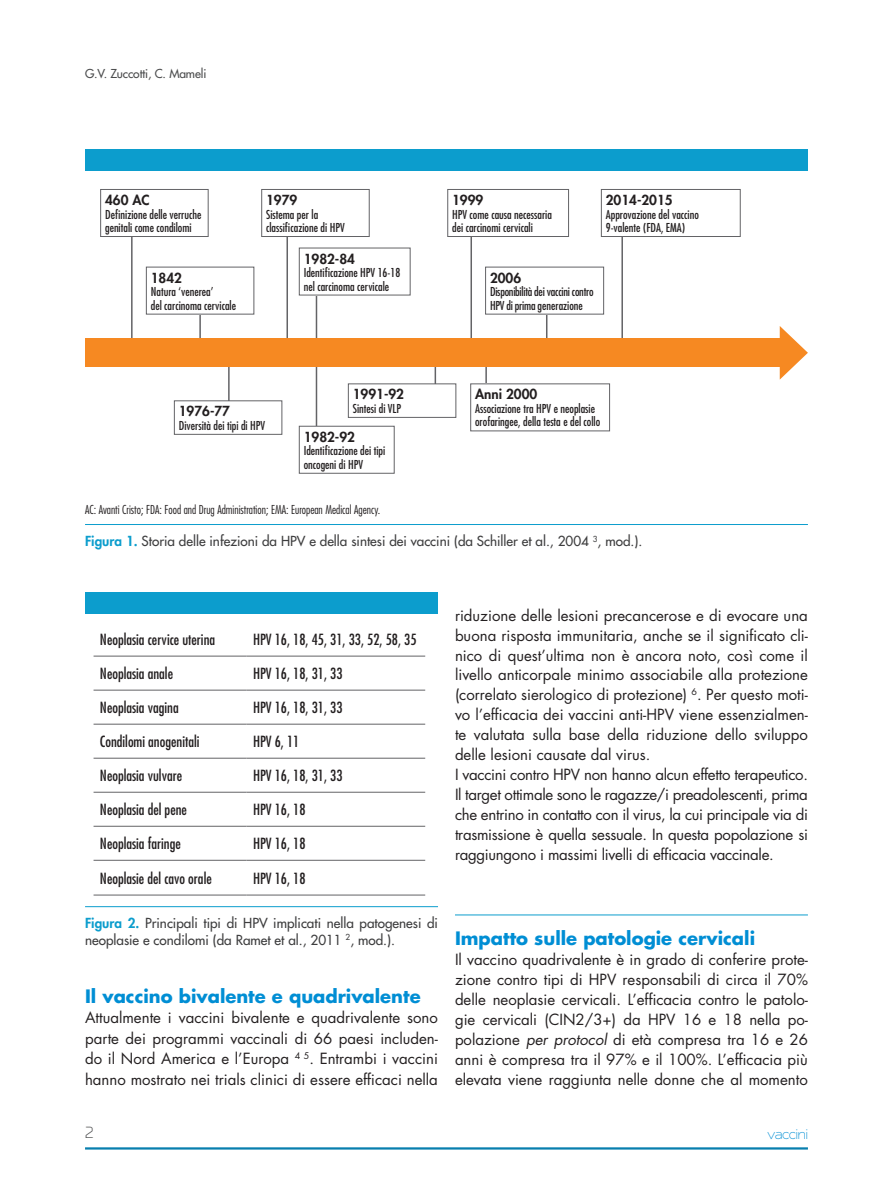
<style>
.page{position:relative;width:893px;height:1191px;background:#fff}
.page>*{position:absolute;margin:0;border:0;box-sizing:border-box;transform-origin:0 0}
._10a_PARAGRAFO_no_fi{font:700 18px "Futura Std";color:#008ed4}
._10_PARAGRAFO_filo_s{font:700 18px "Futura Std";color:#008ed4}
._01_TESTO_ok{font:15px/20px "Futura Std";color:#231f20;text-align:justify}
.TABELLA_testo{font:condensed 15px "Futura Std";color:#231f20}
.t1{font:15px "Rawengulk Sans";letter-spacing:-.01em;color:#008ed4}
.t2{font:300 15px "Prime";color:#4b4c4d}
._12_DIDASCALIA_fig{font:500 13.5px/16.5px "Futura Std";color:#3e3e3f}
.TABELLA_intestazione{font:800 13.5px "Futura Std";color:#231f20}
.TABELLA_testo-2{font:condensed 12px/13.5px "Futura Std";color:#231f20}
.TABELLA_note{font:300 condensed 12px "Futura Std";color:#231f20}
.TABELLA_testo-3{font:condensed 12px/13.5px "Futura Std";letter-spacing:-.02em;color:#231f20}
.t3{font:500 12px "Futura Std";letter-spacing:-.01em;color:#4b4c4d}
.s1{font-weight:800;color:#0c9dcd}
.s2{font-style:italic}
</style>
<div class="page">
<hr style="left:85px;top:1147px;width:723px;height:2px;background:#087fae">
<hr style="left:455px;top:914px;width:353px;height:1px;background:#0c9dcd">
<div style="left:85px;top:149px;width:723px;height:21px;background:#0c9dcd"></div>
<div style="left:85px;top:592px;width:353px;height:22px;background:#0c9dcd"></div>
<hr style="left:85px;top:524px;width:723px;height:1px;background:#0c9dcd">
<hr style="left:85px;top:906px;width:353px;height:1px;background:#0c9dcd">
<svg style="left:780px;top:326px;width:28px;height:53px"></svg>
<hr style="left:131px;top:235px;width:2px;height:115px;background:#636366">
<hr style="left:199px;top:293px;width:2px;height:57px;background:#636366">
<hr style="left:316px;top:277px;width:1px;height:163px;background:#636366">
<hr style="left:470px;top:222px;width:2px;height:128px;background:#636366">
<hr style="left:546px;top:306px;width:1px;height:44px;background:#636366">
<hr style="left:485px;top:346px;width:2px;height:44px;background:#636366">
<hr style="left:435px;top:346px;width:1px;height:44px;background:#636366">
<hr style="left:621px;top:222px;width:2px;height:128px;background:#636366">
<hr style="left:286px;top:204px;width:2px;height:146px;background:#636366">
<hr style="left:228px;top:353px;width:2px;height:55px;background:#636366">
<div style="left:85px;top:339px;width:703px;height:28px;background:#f68922"></div>
<div style="left:100px;top:189px;width:108px;height:48px;border:1px solid #636366"></div>
<div style="left:262px;top:189px;width:107px;height:47px;background:#fff"></div>
<div style="left:261px;top:189px;width:108px;height:48px;border:1px solid #636366"></div>
<div style="left:448px;top:189px;width:121px;height:47px;background:#fff"></div>
<div style="left:448px;top:189px;width:121px;height:48px;border:1px solid #636366"></div>
<div style="left:601px;top:189px;width:139px;height:47px;background:#fff"></div>
<div style="left:601px;top:189px;width:139px;height:48px;border:1px solid #636366"></div>
<div style="left:299px;top:248px;width:111px;height:47px;background:#fff"></div>
<div style="left:299px;top:426px;width:95px;height:47px;background:#fff"></div>
<div style="left:299px;top:426px;width:95px;height:47px;border:1px solid #636366"></div>
<div style="left:146px;top:267px;width:108px;height:47px;background:#fff"></div>
<div style="left:486px;top:267px;width:118px;height:47px;background:#fff"></div>
<div style="left:174px;top:401px;width:108px;height:33px;background:#fff"></div>
<div style="left:174px;top:400px;width:108px;height:34px;border:1px solid #636366"></div>
<div style="left:348px;top:384px;width:108px;height:33px;background:#fff"></div>
<div style="left:471px;top:384px;width:139px;height:47px;background:#fff"></div>
<svg style="left:94px;top:656px;width:331px;height:204px"></svg>
<hr style="left:94px;top:655px;width:153px;height:1px;background:#636366">
<hr style="left:247px;top:655px;width:178px;height:1px;background:#636366">
<hr style="left:94px;top:690px;width:153px;height:1px;background:#636366">
<hr style="left:247px;top:690px;width:178px;height:1px;background:#636366">
<hr style="left:94px;top:724px;width:153px;height:1px;background:#636366">
<hr style="left:247px;top:724px;width:178px;height:1px;background:#636366">
<hr style="left:94px;top:758px;width:153px;height:1px;background:#636366">
<hr style="left:247px;top:758px;width:178px;height:1px;background:#636366">
<hr style="left:94px;top:792px;width:153px;height:1px;background:#636366">
<hr style="left:247px;top:792px;width:178px;height:1px;background:#636366">
<hr style="left:94px;top:826px;width:153px;height:1px;background:#636366">
<hr style="left:247px;top:826px;width:178px;height:1px;background:#636366">
<hr style="left:94px;top:860px;width:153px;height:1px;background:#636366">
<hr style="left:247px;top:860px;width:178px;height:1px;background:#636366">
<hr style="left:94px;top:894px;width:153px;height:1px;background:#636366">
<hr style="left:247px;top:894px;width:178px;height:1px;background:#636366">
<p class="t3" style="left:85px;top:66px;width:123px">G.V. Zuccotti, C. Mameli</p>
<p class="TABELLA_intestazione" style="left:105px;top:191px;width:46px">460 AC</p>
<p class="TABELLA_testo-2" style="left:105px;top:207px;width:98px">Definizione delle verruche genitali come condilomi</p>
<p class="TABELLA_intestazione" style="left:151px;top:269px;width:33px">1842</p>
<p class="TABELLA_testo-2" style="left:151px;top:285px;width:87px">Natura ‘venerea’<br>del carcinoma cervicale</p>
<p class="TABELLA_intestazione" style="left:266px;top:191px;width:33px">1979</p>
<p class="TABELLA_testo-2" style="left:266px;top:207px;width:80px">Sistema per la classificazione di HPV</p>
<p class="TABELLA_intestazione" style="left:304px;top:250px;width:53px">1982-84</p>
<p class="TABELLA_testo-2" style="left:304px;top:266px;width:98px">Identificazione HPV 16-18 nel carcinoma cervicale</p>
<p class="TABELLA_intestazione" style="left:179px;top:403px;width:53px">1976-77</p>
<p class="TABELLA_testo-2" style="left:179px;top:418px;width:88px">Diversità dei tipi di HPV</p>
<p class="TABELLA_intestazione" style="left:353px;top:386px;width:53px">1991-92</p>
<p class="TABELLA_testo-2" style="left:353px;top:402px;width:50px">Sintesi di VLP</p>
<p class="TABELLA_intestazione" style="left:304px;top:428px;width:53px">1982-92</p>
<p class="TABELLA_testo-2" style="left:304px;top:444px;width:83px">Identificazione dei tipi oncogeni di HPV</p>
<p class="TABELLA_note" style="left:85px;top:502px;width:297px">AC: Avanti Cristo; FDA: Food and Drug Administration; EMA: European Medical Agency.</p>
<p class="TABELLA_intestazione" style="left:452px;top:191px;width:33px">1999</p>
<p class="TABELLA_testo-2" style="left:452px;top:207px;width:101px">HPV come causa necessaria dei carcinomi cervicali</p>
<p class="TABELLA_intestazione" style="left:606px;top:191px;width:68px">2014-2015</p>
<p class="TABELLA_testo-2" style="left:606px;top:207px;width:95px">Approvazione del vaccino<br>9-valente (FDA, EMA)</p>
<p class="TABELLA_intestazione" style="left:490px;top:269px;width:33px">2006</p>
<p class="TABELLA_testo-3" style="left:490px;top:285px;width:105px">Disponibilità dei vaccini contro<br>HPV di prima generazione</p>
<p class="TABELLA_intestazione" style="left:475px;top:386px;width:64px">Anni 2000</p>
<p class="TABELLA_testo-2" style="left:475px;top:402px;width:121px">Associazione tra HPV e neoplasie</p>
<p class="TABELLA_testo-2" style="left:475px;top:415px;width:127px">orofaringee, della testa e del collo</p>
<p class="_12_DIDASCALIA_fig" style="left:85px;top:533px;width:559px"><span class="s1">Figura 1.</span> Storia delle infezioni da HPV e della sintesi dei vaccini (da Schiller et al., 2004 <sup>3</sup>, mod.).</p>
<p class="TABELLA_testo" style="left:100px;top:631px;width:117px">Neoplasia cervice uterina</p>
<p class="TABELLA_testo" style="left:253px;top:631px;width:165px">HPV 16, 18, 45, 31, 33, 52, 58, 35</p>
<p class="TABELLA_testo" style="left:100px;top:665px;width:75px">Neoplasia anale</p>
<p class="TABELLA_testo" style="left:253px;top:665px;width:91px">HPV 16, 18, 31, 33</p>
<p class="TABELLA_testo" style="left:100px;top:699px;width:80px">Neoplasia vagina</p>
<p class="TABELLA_testo" style="left:253px;top:699px;width:91px">HPV 16, 18, 31, 33</p>
<p class="TABELLA_testo" style="left:100px;top:733px;width:101px">Condilomi anogenitali</p>
<p class="TABELLA_testo" style="left:253px;top:733px;width:48px">HPV 6, 11</p>
<p class="TABELLA_testo" style="left:100px;top:767px;width:84px">Neoplasia vulvare</p>
<p class="TABELLA_testo" style="left:253px;top:767px;width:91px">HPV 16, 18, 31, 33</p>
<p class="TABELLA_testo" style="left:100px;top:801px;width:89px">Neoplasia del pene</p>
<p class="TABELLA_testo" style="left:253px;top:801px;width:54px">HPV 16, 18</p>
<p class="TABELLA_testo" style="left:100px;top:835px;width:82px">Neoplasia faringe</p>
<p class="TABELLA_testo" style="left:253px;top:835px;width:54px">HPV 16, 18</p>
<p class="TABELLA_testo" style="left:100px;top:869px;width:113px">Neoplasie del cavo orale</p>
<p class="TABELLA_testo" style="left:253px;top:869px;width:54px">HPV 16, 18</p>
<p class="_12_DIDASCALIA_fig" style="left:85px;top:915px;width:354px"><span class="s1">Figura 2.</span> Principali tipi di HPV implicati nella patogenesi di neoplasie e condilomi (da Ramet et al., 2011 <sup>2</sup>, mod.).</p>
<p class="_10a_PARAGRAFO_no_fi" style="left:85px;top:984px;width:337px">Il vaccino bivalente e quadrivalente</p>
<p class="_01_TESTO_ok" style="left:85px;top:1007px;width:354px;line-height:20.4px">Attualmente i vaccini bivalente e quadrivalente sono parte dei programmi vaccinali di 66 paesi includen&shy;do il Nord America e l’Europa <sup>4</sup> <sup>5</sup>. Entrambi i vaccini hanno mostrato nei trials clinici di essere efficaci nella</p>
<p class="_01_TESTO_ok" style="left:455px;top:605px;width:354px">riduzione delle lesioni precancerose e di evocare una buona risposta immunitaria, anche se il significato cli&shy;nico di quest’ultima non è ancora noto, così come il livello anticorpale minimo associabile alla protezione (correlato sierologico di protezione) <sup>6</sup>. Per questo moti&shy;vo l’efficacia dei vaccini anti-HPV viene essenzialmen&shy;te valutata sulla base della riduzione dello sviluppo delle lesioni causate dal virus.</p>
<p class="_01_TESTO_ok" style="left:455px;top:765px;width:354px">I vaccini contro HPV non hanno alcun effetto terapeutico.<br>Il target ottimale sono le ragazze/i preadolescenti, prima che entrino in contatto con il virus, la cui principale via di trasmissione è quella sessuale. In questa popolazione si raggiungono i massimi livelli di efficacia vaccinale.</p>
<p class="_10_PARAGRAFO_filo_s" style="left:455px;top:926px;width:302px">Impatto sulle patologie cervicali</p>
<p class="_01_TESTO_ok" style="left:455px;top:949px;width:354px">Il vaccino quadrivalente è in grado di conferire prote&shy;zione contro tipi di HPV responsabili di circa il 70% delle neoplasie cervicali. L’efficacia contro le patolo&shy;gie cervicali (CIN2/3+) da HPV 16 e 18 nella po&shy;polazione <span class="s2">per protocol</span> di età compresa tra 16 e 26 anni è compresa tra il 97% e il 100%. L’efficacia più elevata viene raggiunta nelle donne che al momento</p>
<p class="t2" style="left:85px;top:1124px;width:10px">2</p>
<p class="t1" style="left:768px;top:1125px;width:42px">vaccini</p>
</div>
